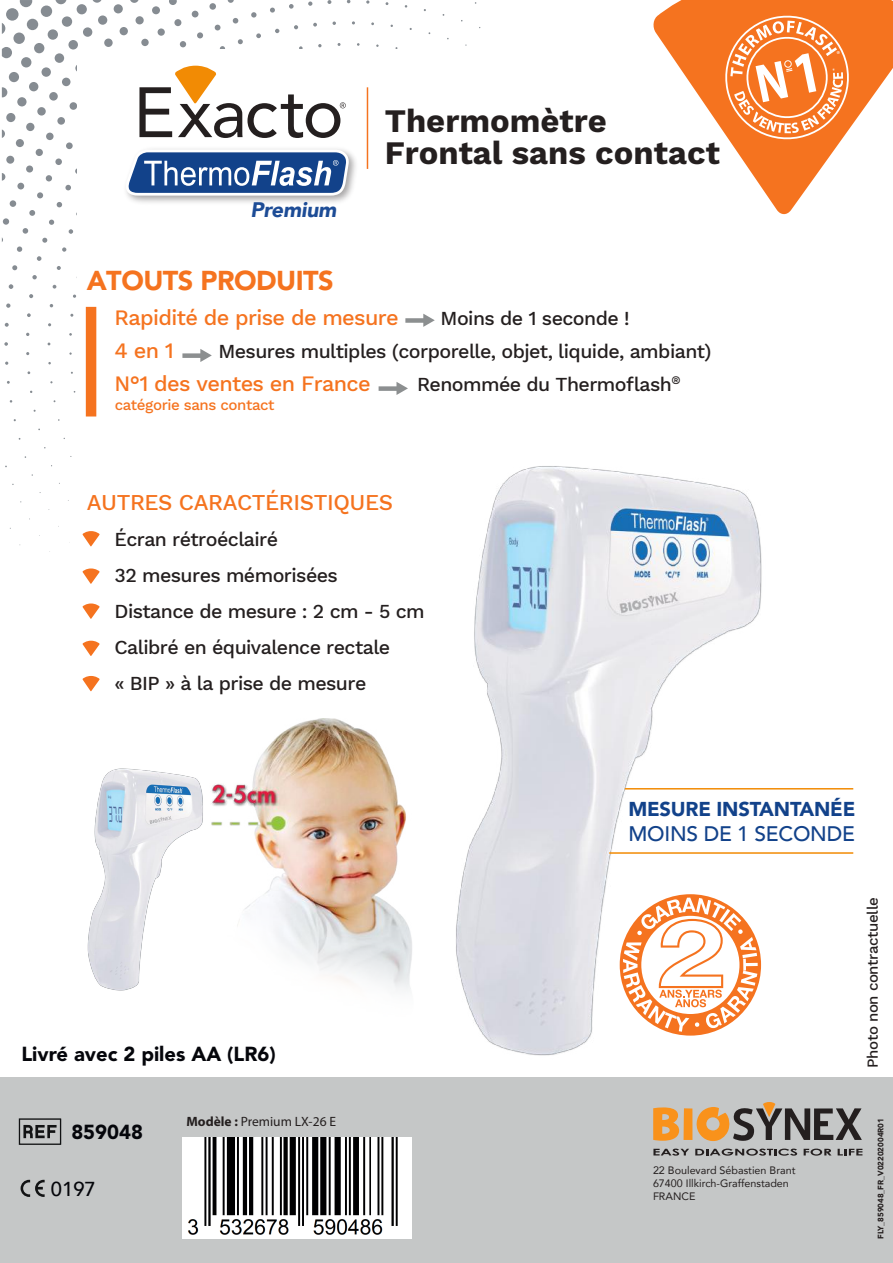
<style>
.page{position:relative;width:893px;height:1263px;background:#fff}
.page>*{position:absolute;margin:0;border:0;box-sizing:border-box;transform-origin:0 0}
.t1{font:700 32.85px/32.8px "Work Sans";color:#241f1f}
.t2{font:900 27.15px "Avenir LT Std";letter-spacing:-.02em;color:#f5731f}
.t3{font:500 22.2px "Work Sans";letter-spacing:-.02em;color:#f5731f}
.t4{font:500 21.6px "Work Sans";letter-spacing:-.03em;color:#f5731f}
.t5{font:500 21px "Avenir";letter-spacing:-.01em;color:#12428a}
.t6{font:italic 900 21px "Avenir";letter-spacing:-.01em;color:#1d4c96}
.t7{font:900 20.1px "Avenir LT Std";color:#05060b}
.t8{font:900 20.1px "Avenir";letter-spacing:-.01em;color:#12428a}
.t9{font:500 20.1px "Avenir";color:#05060b}
.t10{font:500 19.5px/36px "Work Sans";letter-spacing:-.03em;color:#241f1f}
.t11{font:500 15px "Work Sans";letter-spacing:-.03em;color:#241f1f}
.t12{font:500 15px "Work Sans";letter-spacing:-.03em;color:#f5731f}
.t13{font:13.5px "Myriad Pro";color:#241f1f}
.t14{font:10.8px/12.9px "Avenir";color:#241f1f}
.t15{font:900 7.95px "Avenir LT Std";color:#241f1f}
.s1{font-weight:700}
</style>
<div class="page">
<svg style="left:180px;top:41px;width:6px;height:6px"></svg>
<svg style="left:5px;top:323px;width:4px;height:4px"></svg>
<svg style="left:4px;top:342px;width:4px;height:4px"></svg>
<div style="left:174px;top:19px;width:7px;height:7px;background:#868c92;border-radius:50%"></div>
<div style="left:158px;top:28px;width:7px;height:8px;background:#868c92;border-radius:50%"></div>
<div style="left:141px;top:39px;width:8px;height:7px;background:#868c92;border-radius:50%"></div>
<svg style="left:169px;top:0;width:8px;height:5px"></svg>
<div style="left:152px;top:6px;width:8px;height:8px;background:#868c92;border-radius:50%"></div>
<div style="left:136px;top:16px;width:8px;height:8px;background:#868c92;border-radius:50%"></div>
<div style="left:120px;top:27px;width:8px;height:8px;background:#868c92;border-radius:50%"></div>
<div style="left:104px;top:39px;width:9px;height:8px;background:#868c92;border-radius:50%"></div>
<svg style="left:130px;top:0;width:8px;height:3px"></svg>
<div style="left:114px;top:4px;width:9px;height:9px;background:#868c92;border-radius:50%"></div>
<div style="left:98px;top:15px;width:9px;height:10px;background:#868c92;border-radius:50%"></div>
<div style="left:83px;top:27px;width:9px;height:10px;background:#868c92;border-radius:50%"></div>
<div style="left:68px;top:40px;width:10px;height:10px;background:#868c92;border-radius:50%"></div>
<svg style="left:93px;top:0;width:8px;height:3px"></svg>
<div style="left:77px;top:4px;width:10px;height:10px;background:#868c92;border-radius:50%"></div>
<div style="left:62px;top:16px;width:10px;height:11px;background:#868c92;border-radius:50%"></div>
<div style="left:48px;top:29px;width:10px;height:11px;background:#868c92;border-radius:50%"></div>
<div style="left:34px;top:43px;width:10px;height:10px;background:#868c92;border-radius:50%"></div>
<svg style="left:56px;top:0;width:10px;height:4px"></svg>
<div style="left:41px;top:6px;width:11px;height:11px;background:#868c92;border-radius:50%"></div>
<div style="left:27px;top:19px;width:11px;height:11px;background:#868c92;border-radius:50%"></div>
<div style="left:13px;top:33px;width:12px;height:11px;background:#868c92;border-radius:50%"></div>
<svg style="left:20px;top:0;width:12px;height:7px"></svg>
<div style="left:6px;top:8px;width:13px;height:13px;background:#868c92;border-radius:50%"></div>
<svg style="left:2px;top:23px;width:3px;height:11px"></svg>
<div style="left:0;top:1077px;width:893px;height:186px;background:#c5c7c7"></div>
<img style="left:378px;top:386px;width:476px;height:670px">
<hr style="left:625px;top:788px;width:228px;height:1px;background:#f28b04">
<hr style="left:609px;top:852px;width:244px;height:2px;background:#f28b04">
<svg style="left:653px;top:0;width:240px;height:215px"></svg>
<svg style="left:19px;top:1118px;width:42px;height:27px"></svg>
<hr style="left:367px;top:87px;width:1px;height:82px;background:#f5731f">
<svg style="left:653px;top:1102px;width:209px;height:39px"></svg>
<svg style="left:653px;top:1148px;width:36px;height:8px"></svg>
<svg style="left:695px;top:1148px;width:102px;height:8px"></svg>
<svg style="left:804px;top:1148px;width:27px;height:8px"></svg>
<svg style="left:838px;top:1149px;width:24px;height:6px"></svg>
<svg style="left:83px;top:531px;width:17px;height:16px"></svg>
<svg style="left:83px;top:568px;width:17px;height:16px"></svg>
<svg style="left:83px;top:603px;width:17px;height:16px"></svg>
<svg style="left:83px;top:641px;width:17px;height:15px"></svg>
<svg style="left:83px;top:676px;width:17px;height:15px"></svg>
<div style="left:405px;top:318px;width:21px;height:5px;background:#8c8f90"></div>
<svg style="left:423px;top:314px;width:12px;height:13px"></svg>
<div style="left:182px;top:353px;width:21px;height:5px;background:#8c8f90"></div>
<svg style="left:199px;top:349px;width:13px;height:13px"></svg>
<div style="left:379px;top:386px;width:20px;height:5px;background:#8c8f90"></div>
<svg style="left:396px;top:382px;width:12px;height:13px"></svg>
<svg style="left:620px;top:894px;width:141px;height:141px"></svg>
<div style="left:86px;top:307px;width:10px;height:109px;background:#f5731f"></div>
<svg style="left:21px;top:1180px;width:24px;height:17px"></svg>
<img style="left:350px;top:153px;width:6px;height:41px">
<svg style="left:192px;top:0;width:139px;height:47px"></svg>
<svg style="left:2px;top:47px;width:348px;height:270px"></svg>
<img style="left:183px;top:1137px;width:229px;height:101px">
<img style="left:248px;top:718px;width:165px;height:302px">
<img style="left:87px;top:768px;width:161px;height:223px">
<svg style="left:721px;top:11px;width:131px;height:131px;background:#f79150"></svg>
<p class="t6" style="left:250px;top:193px;width:88px">Premium</p>
<h1 class="t1" style="left:385px;top:106px;width:337px">Thermomètre<br>Frontal sans contact</h1>
<h2 class="t2" style="left:87px;top:264px;width:249px">ATOUTS PRODUITS</h2>
<p class="t4" style="left:115px;top:305px;width:286px">Rapidité de prise de mesure</p>
<p class="t10" style="left:441px;top:301px;width:190px">Moins de 1 seconde !</p>
<p class="t4" style="left:115px;top:338px;width:61px">4 en 1</p>
<p class="t10" style="left:218px;top:334px;width:495px">Mesures multiples (corporelle, objet, liquide, ambiant)</p>
<p class="t4" style="left:115px;top:371px;width:258px">N°1 des ventes en France</p>
<p class="t10" style="left:417px;top:367px;width:265px">Renommée du Thermoflash<sup>®</sup></p>
<p class="t12" style="left:115px;top:396px;width:161px">catégorie sans contact</p>
<p class="t3" style="left:87px;top:490px;width:308px">AUTRES CARACTÉRISTIQUES</p>
<p class="t10" style="left:115px;top:522px;width:312px">Écran rétroéclairé<br>32 mesures mémorisées<br>Distance de mesure : 2 cm - 5 cm<br>Calibré en équivalence rectale<br>« BIP » à la prise de mesure</p>
<p class="t7" style="left:22px;top:1042px;width:256px">Livré avec 2 piles AA (LR6)</p>
<p class="t8" style="left:628px;top:792px;width:228px">MESURE INSTANTANÉE</p>
<p class="t5" style="left:628px;top:816px;width:228px">MOINS DE 1 SECONDE</p>
<p class="t11" style="left:864px;top:1068px;width:172px;rotate:-90deg">Photo non contractuelle</p>
<p class="t13" style="left:186px;top:1114px;width:151px"><span class="s1">Modèle :</span> Premium LX-26 E</p>
<p class="t7" style="left:71px;top:1120px;width:73px">859048</p>
<p class="t15" style="left:876px;top:1239px;width:122px;rotate:-90deg">FLY_859048_FR_V02202004R01</p>
<p class="t14" style="left:653px;top:1163px;width:144px">22 Boulevard Sébastien Brant<br>67400 Illkirch-Graffenstaden</p>
<p class="t9" style="left:51px;top:1171px;width:46px">0197</p>
<p class="t14" style="left:653px;top:1189px;width:44px">FRANCE</p>
</div>
